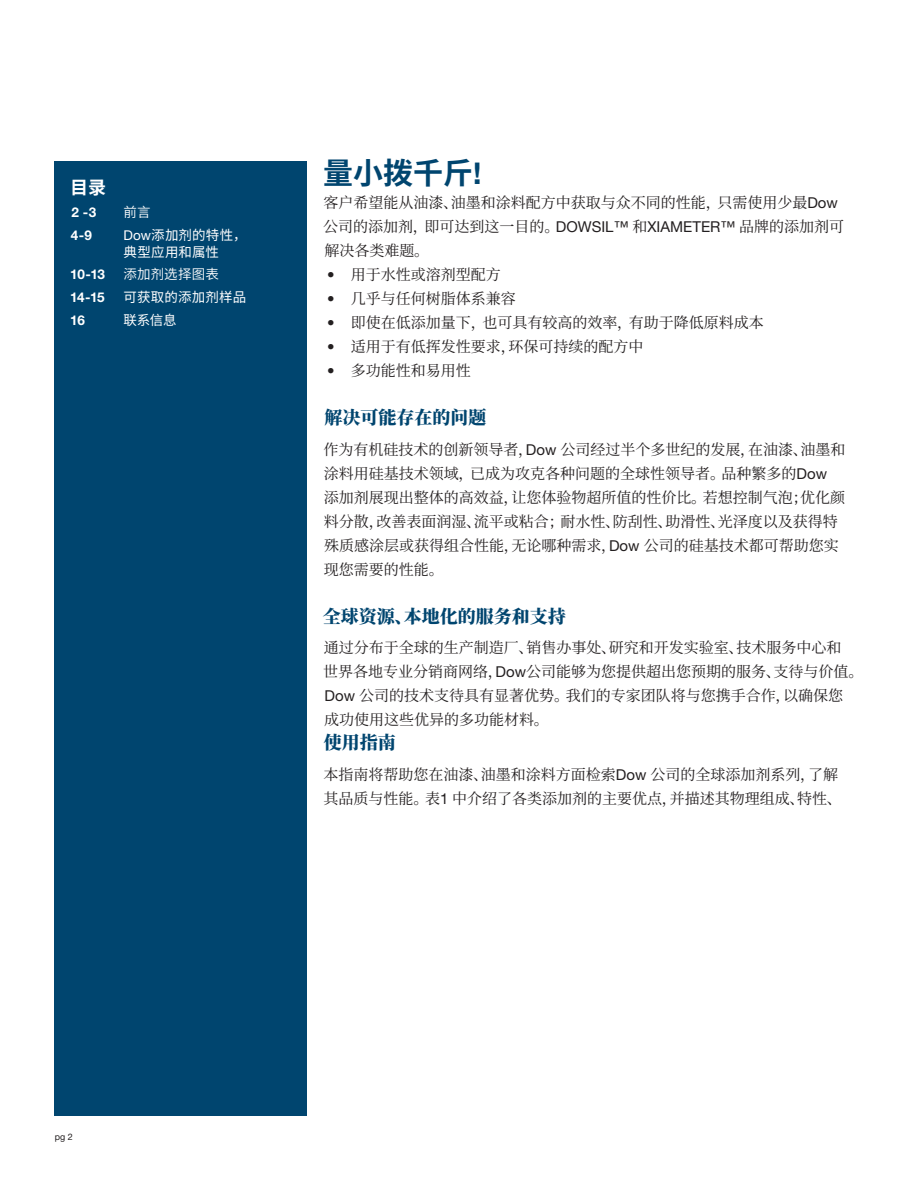
<style>
.page{position:relative;width:918px;height:1188px;background:#fff}
.page>*{position:absolute;margin:0;border:0;box-sizing:border-box;transform-origin:0 0}
.t1{font:700 30px "Source Han Sans CN";color:#00456f}
.t2{font:800 18px "Source Han Serif CN";color:#00456f}
.t3{font:700 18px "Source Han Sans CN";color:#fff}
.t4{font:15px/24px "Source Han Serif CN";color:#231f20}
.t5{font:13.5px/16.2px "Source Han Sans CN";letter-spacing:.01em;color:#fff}
.t6{font:700 13.5px "Helvetica Neue LT Std";letter-spacing:-.025em;color:#fff}
.t7{font:13.5px "Source Han Sans CN";letter-spacing:.01em;color:#fff}
.t8{font:9px "Helvetica Neue LT Std";color:#231f20}
.s1{font-family:"Helvetica Neue LT Std"}
</style>
<div class="page">
<div style="left:54px;top:162px;width:252px;height:954px;background:#00456f"></div>
<p class="t3" style="left:70px;top:178px;width:37px">目录</p>
<p class="t6" style="left:72px;top:204px;width:26px">2 -3</p>
<p class="t7" style="left:123px;top:205px;width:29px">前言</p>
<p class="t6" style="left:71px;top:227px;width:23px">4-9</p>
<p class="t5" style="left:123px;top:228px;width:125px"><span class="s1">Dow</span>添加剂的特性，典型应用和属性</p>
<p class="t6" style="left:70px;top:266px;width:36px">10-13</p>
<p class="t7" style="left:123px;top:267px;width:97px">添加剂选择图表</p>
<p class="t6" style="left:70px;top:289px;width:36px">14-15</p>
<p class="t5" style="left:123px;top:290px;width:124px">可获取的添加剂样品</p>
<p class="t6" style="left:70px;top:312px;width:16px">16</p>
<p class="t5" style="left:123px;top:313px;width:55px">联系信息</p>
<h1 class="t1" style="left:323px;top:156px;width:160px">量小拨千斤<span class="s1">!</span></h1>
<p class="t4" style="left:323px;top:191px;width:523px">客户希望能从油漆、油墨和涂料配方中获取与众不同的性能，只需使用少最<span class="s1">Dow</span>公司的添加剂，即可达到这一目的。<span class="s1">DOWSIL™</span> 和<span class="s1">XIAMETER™</span> 品牌的添加剂可解决各类难题。</p>
<p class="t4" style="left:327px;top:263px;width:175px"><span class="s1">•</span> 用于水性或溶剂型配方</p>
<p class="t4" style="left:327px;top:287px;width:190px"><span class="s1">•</span> 几乎与任何树脂体系兼容</p>
<p class="t4" style="left:327px;top:311px;width:438px"><span class="s1">•</span> 即使在低添加量下，也可具有较高的效率，有助于降低原料成本</p>
<p class="t4" style="left:327px;top:335px;width:318px"><span class="s1">•</span> 适用于有低挥发性要求，环保可持续的配方中</p>
<p class="t4" style="left:327px;top:359px;width:145px"><span class="s1">•</span> 多功能性和易用性</p>
<p class="t2" style="left:325px;top:407px;width:163px">解决可能存在的问题</p>
<p class="t4" style="left:323px;top:437px;width:524px">作为有机硅技术的创新领导者，<span class="s1">Dow</span> 公司经过半个多世纪的发展，在油漆、油墨和涂料用硅基技术领域，已成为攻克各种问题的全球性领导者。品种繁多的<span class="s1">Dow<br></span>添加剂展现出整体的高效益，让您体验物超所值的性价比。若想控制气泡；优化颜料分散，改善表面润湿、流平或粘合；耐水性、防刮性、助滑性、光泽度以及获得特殊质感涂层或获得组合性能，无论哪种需求，<span class="s1">Dow</span> 公司的硅基技术都可帮助您实现您需要的性能。</p>
<p class="t2" style="left:323px;top:606px;width:245px">全球资源、本地化的服务和支持</p>
<p class="t4" style="left:323px;top:636px;width:542px">通过分布于全球的生产制造厂、销售办事处、研究和开发实验室、技术服务中心和<br>世界各地专业分销商网络，<span class="s1">Dow</span>公司能够为您提供超出您预期的服务、支待与价值。<span class="s1">Dow</span> 公司的技术支待具有显著优势。我们的专家团队将与您携手合作，以确保您<br>成功使用这些优异的多功能材料。</p>
<p class="t2" style="left:324px;top:733px;width:73px">使用指南</p>
<p class="t4" style="left:323px;top:763px;width:520px">本指南将帮助您在油漆、油墨和涂料方面检索<span class="s1">Dow</span> 公司的全球添加剂系列，了解其品质与性能。表<span class="s1">1</span> 中介绍了各类添加剂的主要优点，并描述其物理组成、特性、</p>
<p class="t8" style="left:55px;top:1132px;width:20px">pg 2</p>
</div>
